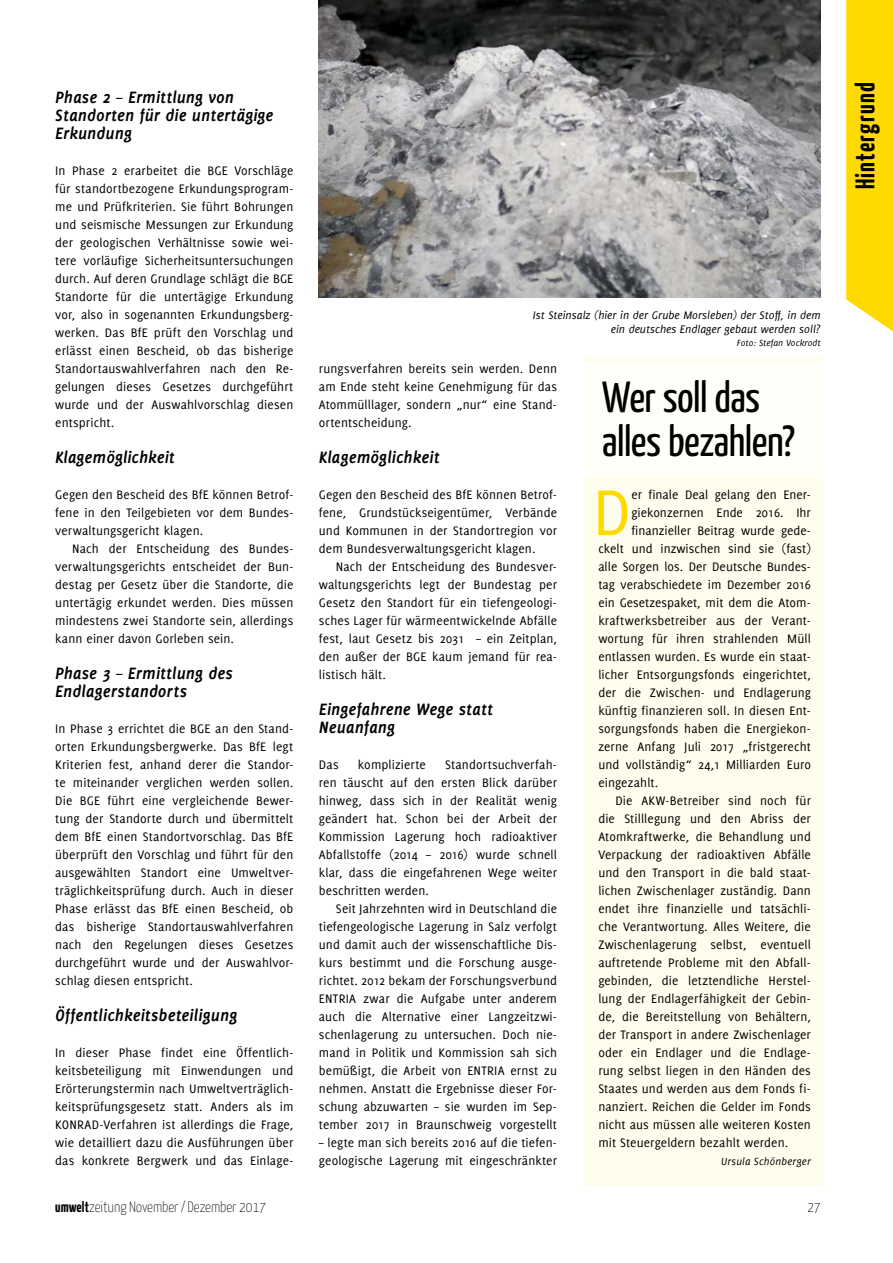
<style>
.page{position:relative;width:893px;height:1263px;background:#fff}
.page>*{position:absolute;margin:0;border:0;box-sizing:border-box;transform-origin:0 0}
.t1{font:70.65px "Delicious";color:#ffda00}
.t2{font:43.5px/43.5px "Yanone Kaffeesatz";letter-spacing:-.01em;color:#000}
.t3{font:700 27px "Yanone Kaffeesatz";letter-spacing:.05em;color:#000}
.t4{font:italic 700 18px/18px "Delicious";color:#000}
.t5{font:100 15px "Yanone Kaffeesatz";color:#000}
.t6{font:13.5px/18px "Delicious";letter-spacing:.005em;color:#000;text-align:justify}
.t7{font:italic 12px/14.4px "Delicious";color:#000;text-align:right}
.t8{font:italic 11.25px "Delicious";letter-spacing:.02em;color:#000}
.t9{font:italic 9.75px "Delicious";color:#000}
.s1{font-weight:700}
</style>
<div class="page">
<div style="left:584px;top:357px;width:238px;height:828px;background:#fffded"></div>
<div style="left:581px;top:363px;width:241px;height:112px;background:#fff"></div>
<svg style="left:846px;top:0;width:47px;height:332px;background:#ffdb0d"></svg>
<img style="left:319px;top:0;width:502px;height:297px">
<h3 class="t4" style="left:55px;top:88px;width:220px">Phase 2 – Ermittlung von<br>Standorten für die untertägige<br>Erkundung</h3>
<p class="t6" style="left:55px;top:161px;width:240px">In Phase 2 erarbeitet die BGE Vorschläge für standortbezogene Erkundungsprogram&shy;me und Prüfkriterien. Sie führt Bohrungen und seismische Messungen zur Erkundung der geologischen Verhältnisse sowie wei&shy;tere vorläufige Sicherheitsuntersuchungen durch. Auf deren Grundlage schlägt die BGE Standorte für die untertägige Erkundung vor, also in sogenannten Erkundungsberg&shy;werken. Das BfE prüft den Vorschlag und erlässt einen Bescheid, ob das bisherige Standortauswahlverfahren nach den Re&shy;gelungen dieses Gesetzes durchgeführt wurde und der Auswahlvorschlag diesen entspricht.</p>
<h3 class="t4" style="left:55px;top:448px;width:121px">Klagemöglichkeit</h3>
<p class="t6" style="left:55px;top:485px;width:240px">Gegen den Bescheid des BfE können Betrof&shy;fene in den Teilgebieten vor dem Bundes&shy;verwaltungsgericht klagen.</p>
<p class="t6" style="left:55px;top:539px;width:240px;text-indent:17px">Nach der Entscheidung des Bundes&shy;verwaltungsgerichts entscheidet der Bun&shy;destag per Gesetz über die Standorte, die untertägig erkundet werden. Dies müssen mindestens zwei Standorte sein, allerdings kann einer davon Gorleben sein.</p>
<h3 class="t4" style="left:55px;top:664px;width:179px">Phase 3 – Ermittlung des<br>Endlagerstandorts</h3>
<p class="t6" style="left:55px;top:719px;width:240px">In Phase 3 errichtet die BGE an den Stand&shy;orten Erkundungsbergwerke. Das BfE legt Kriterien fest, anhand derer die Standor&shy;te miteinander verglichen werden sollen.<br>Die BGE führt eine vergleichende Bewer&shy;tung der Standorte durch und übermittelt dem BfE einen Standortvorschlag. Das BfE überprüft den Vorschlag und führt für den ausgewählten Standort eine Umweltver&shy;träglichkeitsprüfung durch. Auch in dieser Phase erlässt das BfE einen Bescheid, ob das bisherige Standortauswahlverfahren nach den Regelungen dieses Gesetzes durchgeführt wurde und der Auswahlvor&shy;schlag diesen entspricht.</p>
<h3 class="t4" style="left:55px;top:1006px;width:184px">Öffentlichkeitsbeteiligung</h3>
<p class="t6" style="left:55px;top:1043px;width:240px">In dieser Phase findet eine Öffentlich&shy;keitsbeteiligung mit Einwendungen und Erörterungstermin nach Umweltverträglich&shy;keitsprüfungsgesetz statt. Anders als im KONRAD-Verfahren ist allerdings die Frage, wie detailliert dazu die Ausführungen über das konkrete Bergwerk und das Einlage-</p>
<p class="t7" style="left:533px;top:308px;width:289px">Ist Steinsalz (hier in der Grube Morsleben) der Stoff, in dem ein deutsches Endlager gebaut werden soll?</p>
<p class="t9" style="left:737px;top:338px;width:85px">Foto: Stefan Vockrodt</p>
<p class="t6" style="left:319px;top:359px;width:240px">rungsverfahren bereits sein werden. Denn am Ende steht keine Genehmigung für das Atommülllager, sondern „nur“ eine Stand&shy;ortentscheidung.</p>
<h3 class="t4" style="left:319px;top:448px;width:122px">Klagemöglichkeit</h3>
<p class="t6" style="left:319px;top:485px;width:240px">Gegen den Bescheid des BfE können Betrof&shy;fene, Grundstückseigentümer, Verbände und Kommunen in der Standortregion vor dem Bundesverwaltungsgericht klagen.</p>
<p class="t6" style="left:319px;top:557px;width:240px;text-indent:17px">Nach der Entscheidung des Bundesver&shy;waltungsgerichts legt der Bundestag per Gesetz den Standort für ein tiefengeologi&shy;sches Lager für wärmeentwickelnde Abfälle fest, laut Gesetz bis 2031 – ein Zeitplan, den außer der BGE kaum jemand für rea&shy;listisch hält.</p>
<h3 class="t4" style="left:319px;top:700px;width:176px">Eingefahrene Wege statt<br>Neuanfang</h3>
<p class="t6" style="left:319px;top:755px;width:21px">Das</p>
<p class="t6" style="left:358px;top:755px;width:69px">komplizierte</p>
<p class="t6" style="left:319px;top:755px;width:240px;text-indent:126px">Standortsuchverfah&shy;ren täuscht auf den ersten Blick darüber hinweg, dass sich in der Realität wenig geändert hat. Schon bei der Arbeit der Kommission Lagerung hoch radioaktiver Abfallstoffe (2014 – 2016) wurde schnell klar, dass die eingefahrenen Wege weiter beschritten werden.</p>
<p class="t6" style="left:319px;top:899px;width:240px;text-indent:17px">Seit Jahrzehnten wird in Deutschland die tiefengeologische Lagerung in Salz verfolgt und damit auch der wissenschaftliche Dis&shy;kurs bestimmt und die Forschung ausge&shy;richtet. 2012 bekam der Forschungsverbund ENTRIA zwar die Aufgabe unter anderem auch die Alternative einer Langzeitzwi&shy;schenlagerung zu untersuchen. Doch nie&shy;mand in Politik und Kommission sah sich bemüßigt, die Arbeit von ENTRIA ernst zu nehmen. Anstatt die Ergebnisse dieser For&shy;schung abzuwarten – sie wurden im Sep&shy;tember 2017 in Braunschweig vorgestellt</p>
<p class="t6" style="left:319px;top:1133px;width:240px">– legte man sich bereits 2016 auf die tiefen&shy;geologische Lagerung mit eingeschränkter</p>
<h2 class="t2" style="left:602px;top:374px;width:194px">Wer soll das alles bezahlen?</h2>
<h1 class="t1" style="left:593px;top:472px;width:40px">D</h1>
<p class="t6" style="left:631px;top:485px;width:181px">er finale Deal gelang den Ener-</p>
<p class="t6" style="left:631px;top:503px;width:181px">giekonzernen Ende 2016. Ihr</p>
<p class="t6" style="left:631px;top:521px;width:181px">finanzieller Beitrag wurde gede-</p>
<p class="t6" style="left:598px;top:539px;width:214px">ckelt und inzwischen sind sie (fast)</p>
<p class="t6" style="left:598px;top:557px;width:214px">alle Sorgen los. Der Deutsche Bundes-</p>
<p class="t6" style="left:598px;top:575px;width:214px">tag verabschiedete im Dezember 2016</p>
<p class="t6" style="left:598px;top:593px;width:214px">ein Gesetzespaket, mit dem die Atom-</p>
<p class="t6" style="left:598px;top:611px;width:214px">kraftwerksbetreiber aus der Verant-</p>
<p class="t6" style="left:598px;top:629px;width:214px">wortung für ihren strahlenden Müll</p>
<p class="t6" style="left:598px;top:647px;width:214px">entlassen wurden. Es wurde ein staat-</p>
<p class="t6" style="left:598px;top:665px;width:214px">licher Entsorgungsfonds eingerichtet,</p>
<p class="t6" style="left:598px;top:683px;width:214px">der die Zwischen- und Endlagerung</p>
<p class="t6" style="left:598px;top:701px;width:214px">künftig finanzieren soll. In diesen Ent-</p>
<p class="t6" style="left:598px;top:719px;width:213px">sorgungsfonds haben die Energiekon-</p>
<p class="t6" style="left:598px;top:737px;width:214px">zerne Anfang Juli 2017 „fristgerecht</p>
<p class="t6" style="left:598px;top:755px;width:214px">und vollständig“ 24,1 Milliarden Euro</p>
<p class="t6" style="left:598px;top:773px;width:62px">eingezahlt.</p>
<p class="t6" style="left:615px;top:791px;width:197px">Die AKW-Betreiber sind noch für</p>
<p class="t6" style="left:598px;top:809px;width:214px">die Stilllegung und den Abriss der</p>
<p class="t6" style="left:598px;top:827px;width:214px">Atomkraftwerke, die Behandlung und</p>
<p class="t6" style="left:598px;top:845px;width:214px">Verpackung der radioaktiven Abfälle</p>
<p class="t6" style="left:598px;top:863px;width:214px">und den Transport in die bald staat-</p>
<p class="t6" style="left:598px;top:881px;width:214px">lichen Zwischenlager zuständig. Dann</p>
<p class="t6" style="left:598px;top:899px;width:214px">endet ihre finanzielle und tatsächli-</p>
<p class="t6" style="left:598px;top:917px;width:214px">che Verantwortung. Alles Weitere, die</p>
<p class="t6" style="left:598px;top:935px;width:214px">Zwischenlagerung selbst, eventuell</p>
<p class="t6" style="left:598px;top:953px;width:214px">auftretende Probleme mit den Abfall-</p>
<p class="t6" style="left:598px;top:971px;width:214px">gebinden, die letztendliche Herstel-</p>
<p class="t6" style="left:598px;top:989px;width:214px">lung der Endlagerfähigkeit der Gebin-</p>
<p class="t6" style="left:598px;top:1007px;width:214px">de, die Bereitstellung von Behältern,</p>
<p class="t6" style="left:598px;top:1025px;width:214px">der Transport in andere Zwischenlager</p>
<p class="t6" style="left:598px;top:1043px;width:214px">oder ein Endlager und die Endlage-</p>
<p class="t6" style="left:598px;top:1061px;width:214px">rung selbst liegen in den Händen des</p>
<p class="t6" style="left:598px;top:1079px;width:214px">Staates und werden aus dem Fonds fi-</p>
<p class="t6" style="left:598px;top:1097px;width:214px">nanziert. Reichen die Gelder im Fonds</p>
<p class="t6" style="left:598px;top:1115px;width:214px">nicht aus müssen alle weiteren Kosten</p>
<p class="t6" style="left:598px;top:1133px;width:191px">mit Steuergeldern bezahlt werden.</p>
<p class="t8" style="left:721px;top:1155px;width:91px">Ursula Schönberger</p>
<p class="t5" style="left:55px;top:1197px;width:212px"><span class="s1">umwelt</span>zeitung November / Dezember 2017</p>
<p class="t5" style="left:807px;top:1198px;width:15px">27</p>
<h3 class="t3" style="left:849px;top:189px;width:109px;rotate:-90deg">Hintergrund</h3>
</div>
